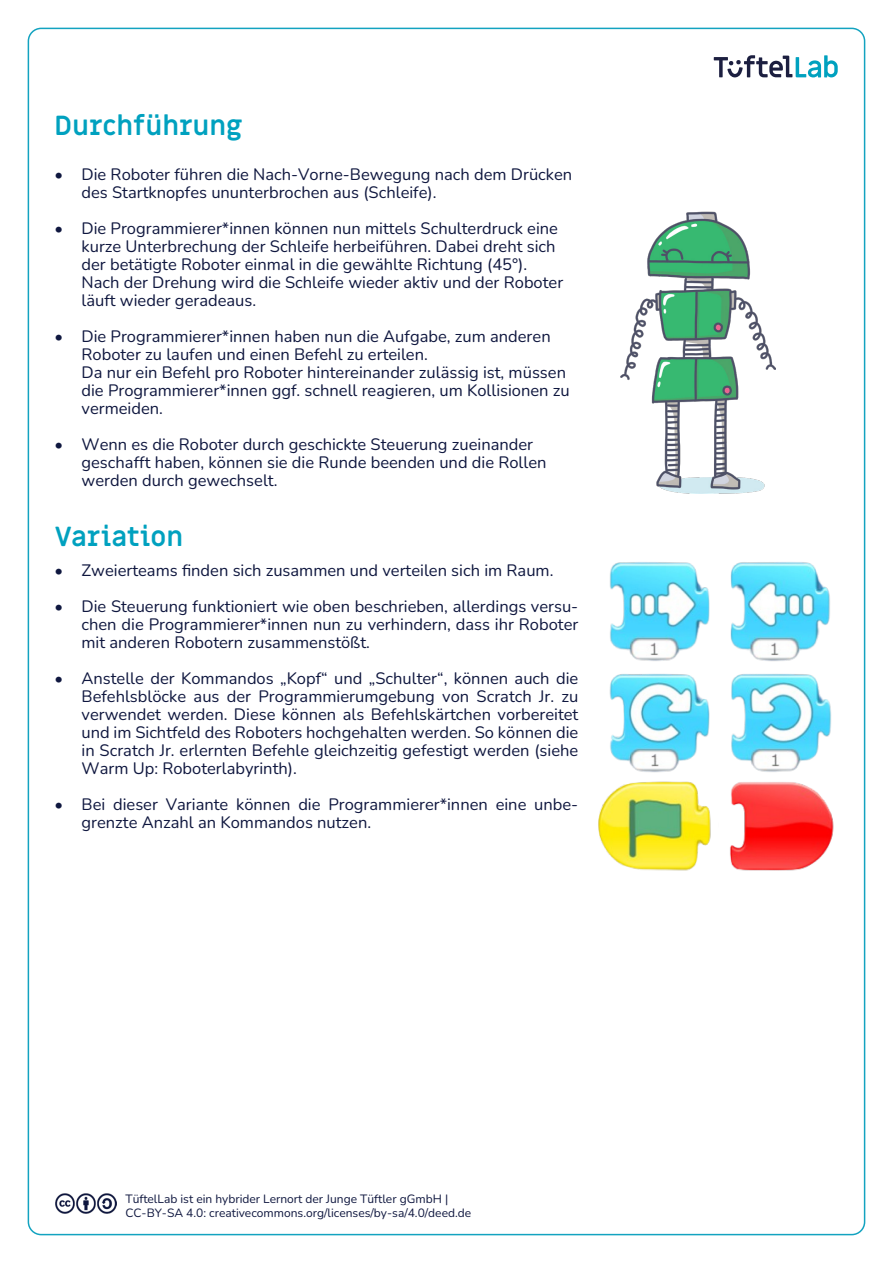
<style>
.page{position:relative;width:893px;height:1263px;background:#fff}
.page>*{position:absolute;margin:0;border:0;box-sizing:border-box;transform-origin:0 0}
.Normaler_Text{font:700 27px "Miriam Libre";color:#00a1bf}
.t1{font:200 16.5px/18px "Nunito";color:#0f173f}
.t2{font:200 12px/14.4px "Nunito";color:#0f173f}
</style>
<div class="page">
<svg style="left:714px;top:55px;width:124px;height:22px"></svg>
<img style="left:55px;top:1194px;width:61px;height:20px">
<img style="left:620px;top:211px;width:156px;height:282px">
<img style="left:610px;top:562px;width:220px;height:99px">
<img style="left:609px;top:674px;width:223px;height:98px">
<img style="left:598px;top:772px;width:113px;height:99px">
<img style="left:730px;top:782px;width:104px;height:89px">
<p class="Normaler_Text" style="left:55px;top:108px;width:189px">Durchführung</p>
<p class="t1" style="left:82px;top:165px;width:492px;text-indent:-27px">• Die Roboter führen die Nach-Vorne-Bewegung nach dem Drücken des Startknopfes ununterbrochen aus (Schleife).</p>
<p class="t1" style="left:82px;top:219px;width:483px;text-indent:-27px">• Die Programmierer*innen können nun mittels Schulterdruck eine kurze Unterbrechung der Schleife herbeiführen. Dabei dreht sich der betätigte Roboter einmal in die gewählte Richtung (45°).<br>Nach der Drehung wird die Schleife wieder aktiv und der Roboter läuft wieder geradeaus.</p>
<p class="t1" style="left:82px;top:327px;width:490px;text-indent:-27px">• Die Programmierer*innen haben nun die Aufgabe, zum anderen Roboter zu laufen und einen Befehl zu erteilen.<br>Da nur ein Befehl pro Roboter hintereinander zulässig ist, müssen die Programmierer*innen ggf. schnell reagieren, um Kollisionen zu vermeiden.</p>
<p class="t1" style="left:82px;top:435px;width:466px;text-indent:-27px">• Wenn es die Roboter durch geschickte Steuerung zueinander geschafft haben, können sie die Runde beenden und die Rollen werden durch gewechselt.</p>
<p class="Normaler_Text" style="left:55px;top:519px;width:130px">Variation</p>
<p class="t1" style="left:55px;top:561px;width:500px">• Zweierteams finden sich zusammen und verteilen sich im Raum.</p>
<p class="t1" style="left:82px;top:597px;width:498px;text-align:justify;text-indent:-27px">• Die Steuerung funktioniert wie oben beschrieben, allerdings versu&shy;chen die Programmierer*innen nun zu verhindern, dass ihr Roboter mit anderen Robotern zusammenstößt.</p>
<p class="t1" style="left:82px;top:669px;width:498px;text-align:justify;text-indent:-27px">• Anstelle der Kommandos „Kopf“ und „Schulter“, können auch die Befehlsblöcke aus der Programmierumgebung von Scratch Jr. zu verwendet werden. Diese können als Befehlskärtchen vorbereitet und im Sichtfeld des Roboters hochgehalten werden. So können die in Scratch Jr. erlernten Befehle gleichzeitig gefestigt werden (siehe Warm Up: Roboterlabyrinth).</p>
<p class="t1" style="left:82px;top:795px;width:498px;text-indent:-27px">• Bei dieser Variante können die Programmierer*innen eine unbe&shy;grenzte Anzahl an Kommandos nutzen.</p>
<p class="t2" style="left:125px;top:1191px;width:347px">TüftelLab ist ein hybrider Lernort der Junge Tüftler gGmbH |<br>CC-BY-SA 4.0: creativecommons.org/licenses/by-sa/4.0/deed.de</p>
</div>
